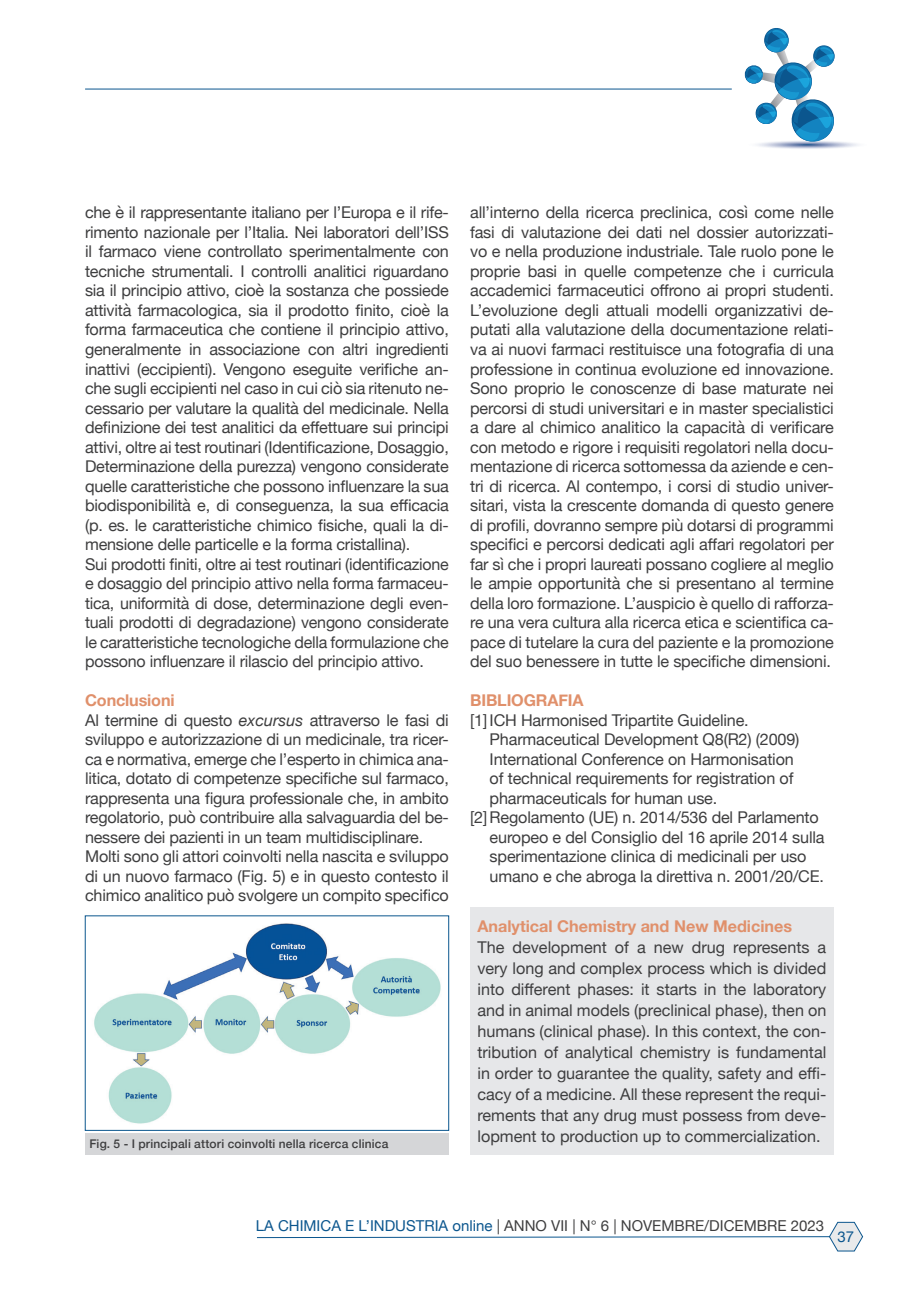
<style>
.page{position:relative;width:919px;height:1289px;background:#fff}
.page>*{position:absolute;margin:0;border:0;box-sizing:border-box;transform-origin:0 0}
.Body_Text_2{font:16.2px/19.5px "Helvetica Neue";letter-spacing:-.01em;color:#3e3e3f;text-align:justify}
.Normale{font:16.2px/21px "Helvetica Neue";color:#3e3e3f;text-align:justify}
.Normale-2{font:700 16.2px "Helvetica Neue";color:#e0906b}
.Body_Text_2-2{font:700 16.2px "Helvetica Neue";letter-spacing:-.01em;color:#e0906b}
.t1{font:15px "Helvetica Neue";color:#3e3e3f}
.t2{font:15px "Helvetica Neue";color:#0b568e}
.Dida{font:500 12px "Helvetica Neue";letter-spacing:.015em;color:#3e3e3f}
.s1{font-style:italic}
.s2{color:#0b568e}
</style>
<div class="page">
<hr style="left:85px;top:89px;width:646px;height:1px;background:#0b568e">
<svg style="left:744px;top:28px;width:114px;height:121px"></svg>
<svg style="left:257px;top:1222px;width:605px;height:29px"></svg>
<div style="left:470px;top:907px;width:363px;height:247px;background:#e6e7e9"></div>
<img style="left:94px;top:923px;width:347px;height:201px">
<div style="left:85px;top:1133px;width:364px;height:21px;background:#d5d6d8"></div>
<p class="Body_Text_2" style="left:85px;top:204px;width:365px">che è il rappresentante italiano per l’Europa e il rife&shy;rimento nazionale per l’Italia. Nei laboratori dell’ISS il farmaco viene controllato sperimentalmente con tecniche strumentali. I controlli analitici riguardano sia il principio attivo, cioè la sostanza che possiede attività farmacologica, sia il prodotto finito, cioè la forma farmaceutica che contiene il principio attivo, generalmente in associazione con altri ingredienti inattivi (eccipienti). Vengono eseguite verifiche an&shy;che sugli eccipienti nel caso in cui ciò sia ritenuto ne&shy;cessario per valutare la qualità del medicinale. Nella definizione dei test analitici da effettuare sui principi attivi, oltre ai test routinari (Identificazione, Dosaggio, Determinazione della purezza) vengono considerate quelle caratteristiche che possono influenzare la sua biodisponibilità e, di conseguenza, la sua efficacia (p. es. le caratteristiche chimico fisiche, quali la di&shy;mensione delle particelle e la forma cristallina).</p>
<p class="Body_Text_2" style="left:85px;top:555px;width:365px">Sui prodotti finiti, oltre ai test routinari (identificazione e dosaggio del principio attivo nella forma farmaceu&shy;tica, uniformità di dose, determinazione degli even&shy;tuali prodotti di degradazione) vengono considerate le caratteristiche tecnologiche della formulazione che possono influenzare il rilascio del principio attivo.</p>
<p class="Body_Text_2-2" style="left:85px;top:687px;width:91px">Conclusioni</p>
<p class="Body_Text_2" style="left:85px;top:711px;width:365px">Al termine di questo <span class="s1">excursus</span> attraverso le fasi di sviluppo e autorizzazione di un medicinale, tra ricer&shy;ca e normativa, emerge che l’esperto in chimica ana&shy;litica, dotato di competenze specifiche sul farmaco, rappresenta una figura professionale che, in ambito regolatorio, può contribuire alla salvaguardia del be&shy;nessere dei pazienti in un team multidisciplinare.</p>
<p class="Body_Text_2" style="left:85px;top:847px;width:365px">Molti sono gli attori coinvolti nella nascita e sviluppo di un nuovo farmaco (Fig. 5) e in questo contesto il chimico analitico può svolgere un compito specifico</p>
<p class="Dida" style="left:89px;top:1134px;width:301px">Fig. 5 - I principali attori coinvolti nella ricerca clinica</p>
<p class="Body_Text_2" style="left:470px;top:204px;width:365px">all’interno della ricerca preclinica, così come nelle fasi di valutazione dei dati nel dossier autorizzati&shy;vo e nella produzione industriale. Tale ruolo pone le proprie basi in quelle competenze che i curricula accademici farmaceutici offrono ai propri studenti.<br>L’evoluzione degli attuali modelli organizzativi de&shy;putati alla valutazione della documentazione relati&shy;va ai nuovi farmaci restituisce una fotografia di una professione in continua evoluzione ed innovazione.<br>Sono proprio le conoscenze di base maturate nei percorsi di studi universitari e in master specialistici a dare al chimico analitico la capacità di verificare con metodo e rigore i requisiti regolatori nella docu&shy;mentazione di ricerca sottomessa da aziende e cen&shy;tri di ricerca. Al contempo, i corsi di studio univer&shy;sitari, vista la crescente domanda di questo genere di profili, dovranno sempre più dotarsi di programmi specifici e percorsi dedicati agli affari regolatori per far sì che i propri laureati possano cogliere al meglio le ampie opportunità che si presentano al termine della loro formazione. L’auspicio è quello di rafforza&shy;re una vera cultura alla ricerca etica e scientifica ca&shy;pace di tutelare la cura del paziente e la promozione del suo benessere in tutte le specifiche dimensioni.</p>
<p class="Body_Text_2-2" style="left:470px;top:687px;width:115px">BIBLIOGRAFIA</p>
<p class="Body_Text_2" style="left:489px;top:711px;width:311px;text-align:left;text-indent:-20px">[1] ICH Harmonised Tripartite Guideline.<br>Pharmaceutical Development Q8(R2) (2009)<br>International Conference on Harmonisation of technical requirements for registration of pharmaceuticals for human use.</p>
<p class="Body_Text_2" style="left:489px;top:808px;width:336px;text-align:left;text-indent:-20px">[2] Regolamento (UE) n. 2014/536 del Parlamento europeo e del Consiglio del 16 aprile 2014 sulla sperimentazione clinica di medicinali per uso umano e che abroga la direttiva n. 2001/20/CE.</p>
<p class="Normale-2" style="left:477px;top:913px;width:316px">Analytical Chemistry and New Medicines</p>
<p class="Normale" style="left:477px;top:937px;width:350px">The development of a new drug represents a very long and complex process which is divided into different phases: it starts in the laboratory and in animal models (preclinical phase), then on humans (clinical phase). In this context, the con&shy;tribution of analytical chemistry is fundamental in order to guarantee the quality, safety and effi&shy;cacy of a medicine. All these represent the requi&shy;rements that any drug must possess from deve&shy;lopment to production up to commercialization.</p>
<p class="t1" style="left:256px;top:1214px;width:569px"><span class="s2">LA CHIMICA E L’INDUSTRIA online</span> | ANNO VII | N° 6 | NOVEMBRE/DICEMBRE 2023</p>
<p class="t2" style="left:837px;top:1225px;width:18px">37</p>
</div>
